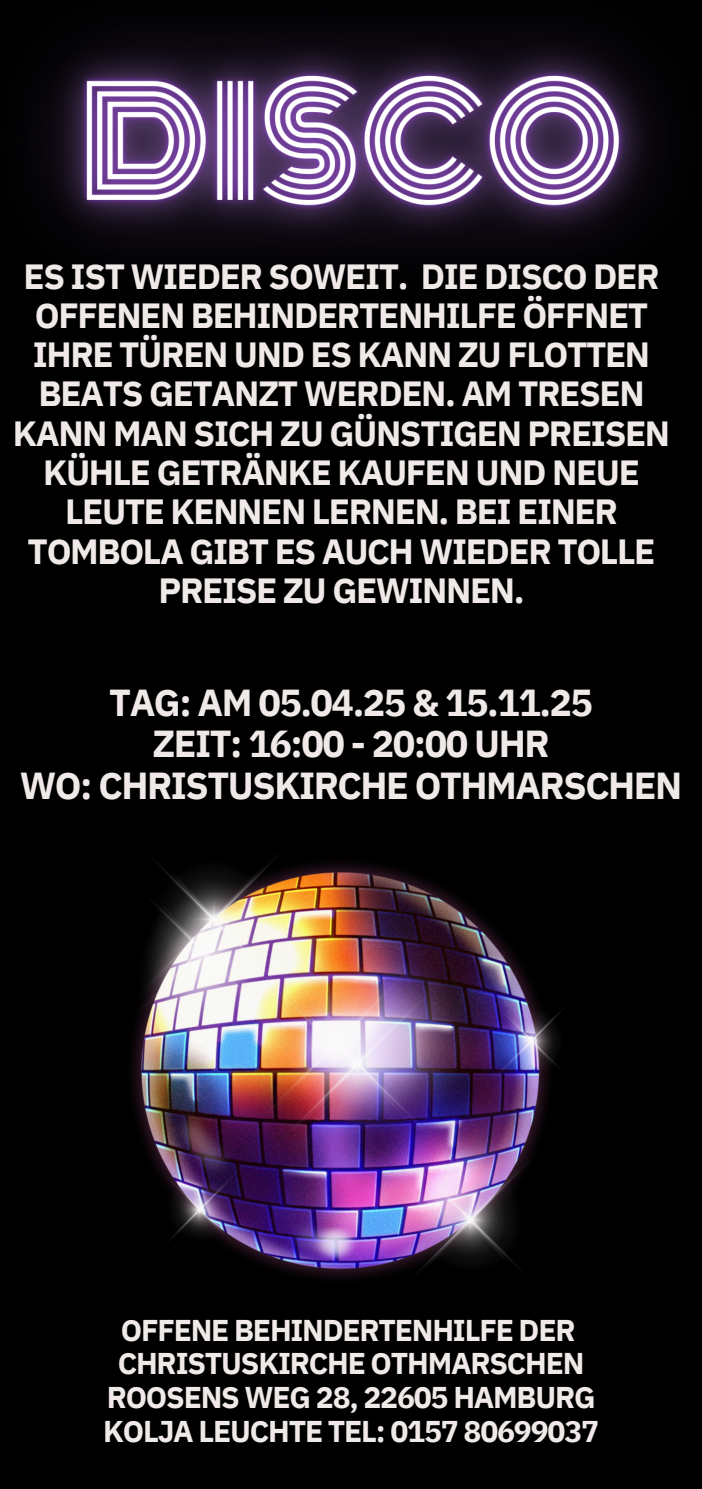
<style>
.page{position:relative;width:702px;height:1489px;background:#fff}
.page>*{position:absolute;margin:0;border:0;box-sizing:border-box;transform-origin:0 0}
.t1{font:700 37.5px/41.2px "IBM Plex Sans";letter-spacing:-.04em;color:#efeae8;text-align:center}
.t2{font:700 35px/39.2px "IBM Plex Sans";letter-spacing:-.04em;color:#efeae8;text-align:center}
.t3{font:700 30px "IBM Plex Sans";letter-spacing:-.04em;color:#efeae8}
</style>
<div class="page">
<div style="left:0;top:0;width:701px;height:1489px;background:#000"></div>
<img style="left:132px;top:861px;width:429px;height:417px">
<img style="left:37px;top:31px;width:622px;height:220px">
<h2 class="t2" style="left:13px;top:256px;width:658px">ES IST WIEDER SOWEIT. DIE DISCO DER<br>OFFENEN BEHINDERTENHILFE ÖFFNET<br>IHRE TÜREN UND ES KANN ZU FLOTTEN<br>BEATS GETANZT WERDEN. AM TRESEN<br>KANN MAN SICH ZU GÜNSTIGEN PREISEN<br>KÜHLE GETRÄNKE KAUFEN UND NEUE<br>LEUTE KENNEN LERNEN. BEI EINER<br>TOMBOLA GIBT ES AUCH WIEDER TOLLE<br>PREISE ZU GEWINNEN.</h2>
<h2 class="t1" style="left:20px;top:681px;width:663px">TAG: AM 05.04.25 &amp; 15.11.25<br>ZEIT: 16:00 - 20:00 UHR<br>WO: CHRISTUSKIRCHE OTHMARSCHEN</h2>
<p class="t3" style="left:121px;top:1310px;width:456px">OFFENE BEHINDERTENHILFE DER</p>
<p class="t3" style="left:118px;top:1343px;width:468px">CHRISTUSKIRCHE OTHMARSCHEN</p>
<p class="t3" style="left:107px;top:1377px;width:490px">ROOSENS WEG 28, 22605 HAMBURG</p>
<p class="t3" style="left:103px;top:1411px;width:497px">KOLJA LEUCHTE TEL: 0157 80699037</p>
</div>
